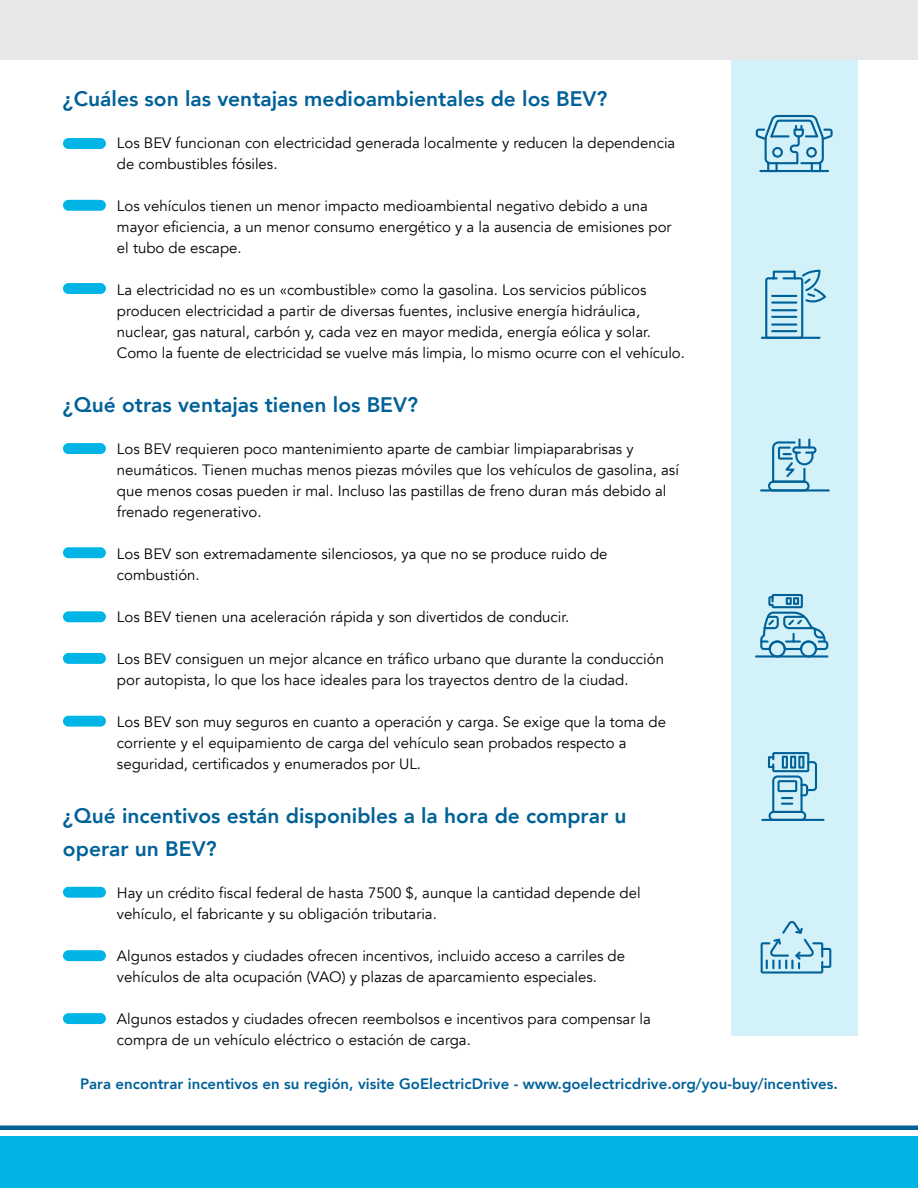
<style>
.page{position:relative;width:918px;height:1188px;background:#fff}
.page>*{position:absolute;margin:0;border:0;box-sizing:border-box;transform-origin:0 0}
.t1{font:800 21px/33px "Avenir";color:#006198}
.t2{font:15px/21px "Avenir";color:#000}
.t3{font:800 15px "Avenir";color:#006198}
</style>
<div class="page">
<div style="left:731px;top:38px;width:127px;height:998px;background:#d2f1f9"></div>
<div style="left:0;top:0;width:918px;height:60px;background:#e6e7e8"></div>
<div style="left:0;top:1136px;width:918px;height:52px;background:#00b5e6"></div>
<hr style="left:0;top:1126px;width:918px;height:4px;background:#006198">
<div style="left:63px;top:138px;width:43px;height:11px;background:#00b5e6;border-radius:5px"></div>
<div style="left:63px;top:200px;width:43px;height:11px;background:#00b5e6;border-radius:5px"></div>
<div style="left:63px;top:283px;width:43px;height:11px;background:#00b5e6;border-radius:5px"></div>
<div style="left:63px;top:443px;width:43px;height:11px;background:#00b5e6;border-radius:5px"></div>
<div style="left:63px;top:547px;width:43px;height:11px;background:#00b5e6;border-radius:5px"></div>
<div style="left:63px;top:611px;width:43px;height:11px;background:#00b5e6;border-radius:5px"></div>
<div style="left:63px;top:653px;width:43px;height:11px;background:#00b5e6;border-radius:5px"></div>
<div style="left:63px;top:716px;width:43px;height:11px;background:#00b5e6;border-radius:5px"></div>
<div style="left:63px;top:887px;width:43px;height:11px;background:#00b5e6;border-radius:5px"></div>
<div style="left:63px;top:950px;width:43px;height:11px;background:#00b5e6;border-radius:5px"></div>
<div style="left:63px;top:1013px;width:43px;height:11px;background:#00b5e6;border-radius:5px"></div>
<hr style="left:760px;top:489px;width:70px;height:3px;background:#006198">
<svg style="left:768px;top:439px;width:49px;height:53px"></svg>
<svg style="left:765px;top:270px;width:61px;height:67px"></svg>
<hr style="left:761px;top:337px;width:60px;height:2px;background:#006198">
<svg style="left:756px;top:115px;width:77px;height:57px"></svg>
<hr style="left:755px;top:655px;width:73px;height:3px;background:#006198">
<svg style="left:760px;top:594px;width:68px;height:64px"></svg>
<svg style="left:761px;top:921px;width:70px;height:53px"></svg>
<svg style="left:768px;top:752px;width:49px;height:67px"></svg>
<hr style="left:761px;top:819px;width:64px;height:2px;background:#006198">
<h1 class="t1" style="left:63px;top:82px;width:546px">¿Cuáles son las ventajas medioambientales de los BEV?</h1>
<p class="t2" style="left:117px;top:133px;width:560px">Los BEV funcionan con electricidad generada localmente y reducen la dependencia de combustibles fósiles.</p>
<p class="t2" style="left:117px;top:196px;width:556px">Los vehículos tienen un menor impacto medioambiental negativo debido a una mayor eficiencia, a un menor consumo energético y a la ausencia de emisiones por el tubo de escape.</p>
<p class="t2" style="left:117px;top:280px;width:569px">La electricidad no es un «combustible» como la gasolina. Los servicios públicos producen electricidad a partir de diversas fuentes, inclusive energía hidráulica, nuclear, gas natural, carbón y, cada vez en mayor medida, energía eólica y solar.<br>Como la fuente de electricidad se vuelve más limpia, lo mismo ocurre con el vehículo.</p>
<h1 class="t1" style="left:63px;top:388px;width:357px">¿Qué otras ventajas tienen los BEV?</h1>
<p class="t2" style="left:117px;top:439px;width:564px">Los BEV requieren poco mantenimiento aparte de cambiar limpiaparabrisas y neumáticos. Tienen muchas menos piezas móviles que los vehículos de gasolina, así que menos cosas pueden ir mal. Incluso las pastillas de freno duran más debido al frenado regenerativo.</p>
<p class="t2" style="left:117px;top:544px;width:492px">Los BEV son extremadamente silenciosos, ya que no se produce ruido de combustión.</p>
<p class="t2" style="left:117px;top:607px;width:454px">Los BEV tienen una aceleración rápida y son divertidos de conducir.</p>
<p class="t2" style="left:117px;top:649px;width:549px">Los BEV consiguen un mejor alcance en tráfico urbano que durante la conducción por autopista, lo que los hace ideales para los trayectos dentro de la ciudad.</p>
<p class="t2" style="left:117px;top:712px;width:551px">Los BEV son muy seguros en cuanto a operación y carga. Se exige que la toma de corriente y el equipamiento de carga del vehículo sean probados respecto a seguridad, certificados y enumerados por UL.</p>
<h1 class="t1" style="left:63px;top:799px;width:565px">¿Qué incentivos están disponibles a la hora de comprar u operar un BEV?</h1>
<p class="t2" style="left:117px;top:883px;width:525px">Hay un crédito fiscal federal de hasta 7500 $, aunque la cantidad depende del vehículo, el fabricante y su obligación tributaria.</p>
<p class="t2" style="left:117px;top:946px;width:510px">Algunos estados y ciudades ofrecen incentivos, incluido acceso a carriles de vehículos de alta ocupación (VAO) y plazas de aparcamiento especiales.</p>
<p class="t2" style="left:117px;top:1009px;width:536px">Algunos estados y ciudades ofrecen reembolsos e incentivos para compensar la compra de un vehículo eléctrico o estación de carga.</p>
<p class="t3" style="left:80px;top:1072px;width:759px">Para encontrar incentivos en su región, visite GoElectricDrive - www.goelectricdrive.org/you-buy/incentives.</p>
</div>
